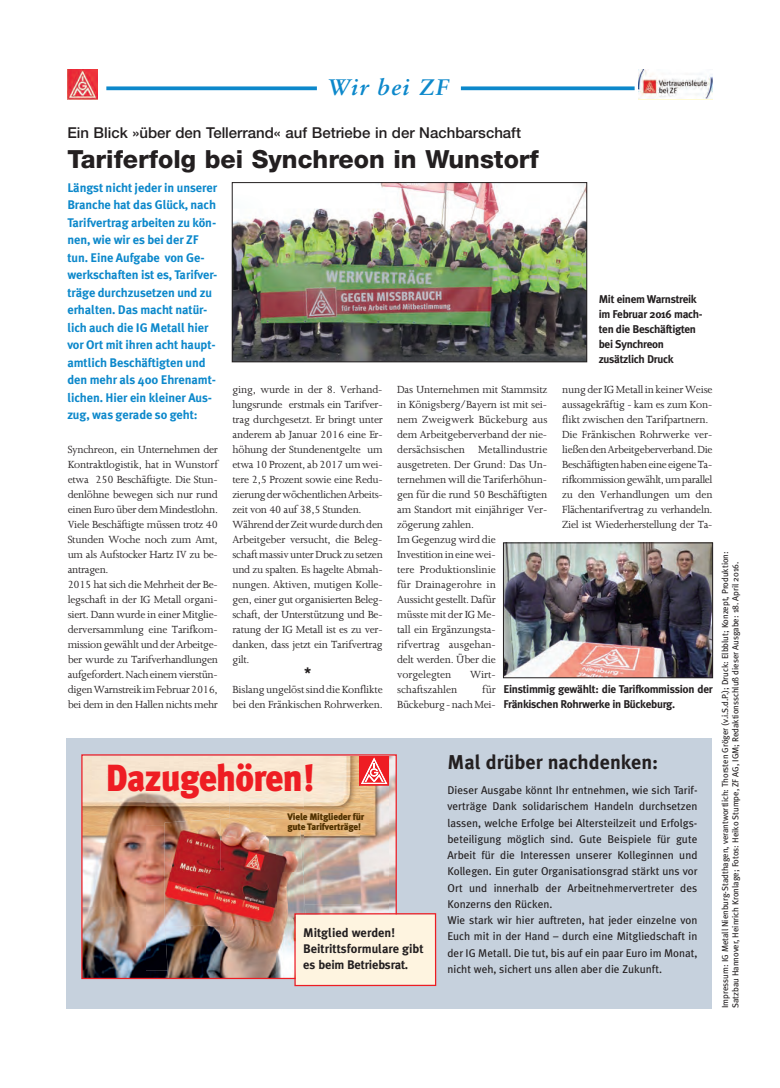
<style>
.page{position:relative;width:780px;height:1088px;background:#fff}
.page>*{position:absolute;margin:0;border:0;box-sizing:border-box;transform-origin:0 0}
.t1{font:900 37.62px "Meta Plus";letter-spacing:-.02em;color:#ee1d23;scale:.93 1}
.t2{font:800 25px "Helvetica Neue";color:#231f20}
.t3{font:italic 700 22.5px "Sabon";letter-spacing:.055em;color:#0c88cb}
.t4{font:700 20px "Meta Plus";color:#231f20}
.t5{font:500 15px "Helvetica Neue";color:#231f20}
.t6{font:700 15px "Meta Plus";color:#231f20}
.t7{font:700 12.5px/17.5px "Meta Plus";letter-spacing:-.005em;color:#0c88cb}
.t8{font:700 12.5px/16.2px "Meta Plus";color:#231f20}
.t9{font:11.88px/15px "Joanna MT Std";letter-spacing:-.02em;color:#231f20}
.t10{font:11.25px/16.2px "Meta Plus";color:#231f20}
.t11{font:700 11.25px/15px "Meta Plus";letter-spacing:-.025em;color:#231f20}
.t12{font:900 9.5px/10px "Meta Plus";letter-spacing:-.02em;color:#503100}
.t13{font:8.75px/10.5px "Meta Plus";letter-spacing:-.005em;color:#231f20}
</style>
<div class="page">
<img style="left:638px;top:69px;width:74px;height:30px">
<svg style="left:461px;top:86px;width:173px;height:4px"></svg>
<img style="left:67px;top:69px;width:30px;height:30px">
<svg style="left:106px;top:86px;width:211px;height:4px"></svg>
<div style="left:67px;top:738px;width:645px;height:271px;background:#c6d1dd"></div>
<div style="left:83px;top:756px;width:276px;height:26px;background:#f6e5cf"></div>
<img style="left:359px;top:756px;width:36px;height:157px">
<img style="left:304px;top:782px;width:56px;height:131px">
<img style="left:83px;top:781px;width:62px;height:189px">
<img style="left:145px;top:781px;width:159px;height:45px">
<img style="left:145px;top:826px;width:20px;height:144px">
<img style="left:83px;top:970px;width:82px;height:7px">
<img style="left:304px;top:891px;width:1px;height:22px">
<img style="left:165px;top:818px;width:139px;height:159px">
<img style="left:361px;top:757px;width:26px;height:27px">
<div style="left:81px;top:754px;width:316px;height:225px;border:1px solid #ee1d23"></div>
<div style="left:295px;top:914px;width:140px;height:71px;background:#fef4e0"></div>
<div style="left:294px;top:913px;width:142px;height:73px;border:1px solid #ee1d23"></div>
<img style="left:234px;top:185px;width:350px;height:175px">
<div style="left:232px;top:183px;width:354px;height:179px;border:1px solid #231f20"></div>
<img style="left:505px;top:545px;width:205px;height:131px">
<div style="left:503px;top:543px;width:209px;height:135px;border:1px solid #231f20"></div>
<h3 class="t3" style="left:328px;top:73px;width:122px">Wir bei ZF</h3>
<p class="t5" style="left:67px;top:123px;width:455px">Ein Blick »über den Tellerrand« auf Betriebe in der Nachbarschaft</p>
<h2 class="t2" style="left:67px;top:150px;width:473px">Tariferfolg bei Synchreon in Wunstorf</h2>
<p class="t7" style="left:67px;top:179px;width:152px">Längst nicht jeder in unserer<br>Branche hat das Glück, nach<br>Tarifvertrag arbeiten zu kön&shy;nen, wie wir es bei der ZF tun. Eine Aufgabe von Ge&shy;werkschaften ist es, Tarifver&shy;träge durchzusetzen und zu erhalten. Das macht natür&shy;lich auch die IG Metall hier vor Ort mit ihren acht haupt&shy;amtlich Beschäftigten und den mehr als 400 Ehrenamt&shy;lichen. Hier ein kleiner Aus&shy;zug, was gerade so geht:</p>
<p class="t9" style="left:68px;top:443px;width:152px">Synchreon, ein Unternehmen der<br>Kontraktlogistik, hat in Wunstorf etwa 250 Beschäftigte. Die Stun&shy;denlöhne bewegen sich nur rund einen Euro über dem Mindestlohn.<br>Viele Beschäftigte müssen trotz 40<br>Stunden Woche noch zum Amt, um als Aufstocker Hartz IV zu be&shy;antragen.<br>2015 hat sich die Mehrheit der Be&shy;legschaft in der IG Metall organi&shy;siert. Dann wurde in einer Mitglie&shy;derversammlung eine Tarifkom&shy;mission gewählt und der Arbeitge&shy;ber wurde zu Tarifverhandlungen aufgefordert. Nach einem vierstün&shy;digen Warnstreik im Februar 2016, bei dem in den Hallen nichts mehr</p>
<p class="t9" style="left:232px;top:383px;width:152px">ging, wurde in der 8. Verhand&shy;lungsrunde erstmals ein Tarifver&shy;trag durchgesetzt. Er bringt unter anderem ab Januar 2016 eine Er&shy;höhung der Stundenentgelte um etwa 10 Prozent, ab 2017 um wei&shy;tere 2,5 Prozent sowie eine Redu&shy;zierung der wöchentlichen Arbeits&shy;zeit von 40 auf 38,5 Stunden.<br>Während der Zeit wurde durch den<br>Arbeitgeber versucht, die Beleg&shy;schaft massiv unter Druck zu setzen und zu spalten. Es hagelte Abmah&shy;nungen. Aktiven, mutigen Kolle&shy;gen, einer gut organisierten Beleg&shy;schaft, der Unterstützung und Be&shy;ratung der IG Metall ist es zu ver&shy;danken, dass jetzt ein Tarifvertrag gilt.</p>
<p class="t6" style="left:304px;top:665px;width:9px">*</p>
<p class="t9" style="left:232px;top:683px;width:152px">Bislang ungelöst sind die Konflikte bei den Fränkischen Rohrwerken.</p>
<p class="t9" style="left:397px;top:383px;width:152px">Das Unternehmen mit Stammsitz in Königsberg/Bayern ist mit sei&shy;nem Zweigwerk Bückeburg aus dem Arbeitgeberverband der nie&shy;dersächsischen Metallindustrie ausgetreten. Der Grund: Das Un&shy;ternehmen will die Tariferhöhun&shy;gen für die rund 50 Beschäftigten am Standort mit einjähriger Ver&shy;zögerung zahlen.<br>Im Gegenzug wird die<br>Investition in eine wei-<br>tere Produktionslinie<br>für Drainagerohre in<br>Aussicht gestellt. Dafür<br>müsste mit der IG Me-<br>tall ein Ergänzungsta-<br>rifvertrag ausgehan-<br>delt werden. Über die vorgelegten</p>
<p class="t9" style="left:470px;top:668px;width:27px">Wirt-</p>
<p class="t11" style="left:598px;top:291px;width:105px">Mit einem Warnstreik im Februar 2016 mach&shy;ten die Beschäftigten bei Synchreon zusätzlich Druck</p>
<p class="t9" style="left:562px;top:383px;width:152px">nung der IG Metall in keiner Weise aussagekräftig - kam es zum Kon&shy;flikt zwischen den Tarifpartnern.<br>Die Fränkischen Rohrwerke ver&shy;ließen den Arbeitgeberverband. Die Beschäftigten haben eine eigene Ta&shy;rifkommission gewählt, um parallel zu den Verhandlungen um den Flächentarifvertrag zu verhandeln.<br>Ziel ist Wiederherstellung der Ta-</p>
<p class="t9" style="left:397px;top:683px;width:100px;text-align:right">für<br>Bückeburg - nach Mei-</p>
<p class="t9" style="left:397px;top:683px;width:62px">schaftszahlen</p>
<p class="t11" style="left:503px;top:681px;width:211px">Einstimmig gewählt: die Tarifkommissi0n der<br>Fränkischen Rohrwerke in Bückeburg.</p>
<h1 class="t1" style="left:106px;top:756px;width:226px">Dazugehören!</h1>
<p class="t12" style="left:287px;top:812px;width:78px">Viele Mitglieder für gute Tarifverträge!</p>
<p class="t8" style="left:303px;top:924px;width:122px">Mitglied werden!<br>Beitrittsformulare gibt es beim Betriebsrat.</p>
<h3 class="t4" style="left:447px;top:751px;width:212px">Mal drüber nachdenken:</h3>
<p class="t10" style="left:447px;top:782px;width:251px">Dieser Ausgabe könnt Ihr entnehmen, wie sich Tarif&shy;verträge Dank solidarischem Handeln durchsetzen lassen, welche Erfolge bei Altersteilzeit und Erfolgs&shy;beteiligung möglich sind. Gute Beispiele für gute Arbeit für die Interessen unserer Kolleginnen und Kollegen. Ein guter Organisationsgrad stärkt uns vor Ort und innerhalb der Arbeitnehmervertreter des Konzerns den Rücken.<br>Wie stark wir hier auftreten, hat jeder einzelne von Euch mit in der Hand – durch eine Mitgliedschaft in der IG Metall. Die tut, bis auf ein paar Euro im Monat, nicht weh, sichert uns allen aber die Zukunft.</p>
<p class="t13" style="left:719px;top:1008px;width:458px;rotate:-90deg">Impressum: IG Metall Nienburg-Stadthagen, verantwortlich: Thorsten Gröger (v.i.S.d.P.); Druck: Elbblut; Konzept, Produktion:<br>Satzbau Hannover, Heinrich Kronlage; Fotos: Heiko Stumpe, ZF AG, IGM; Redaktionsschluß dieser Ausgabe: 18. April 2016.</p>
</div>
